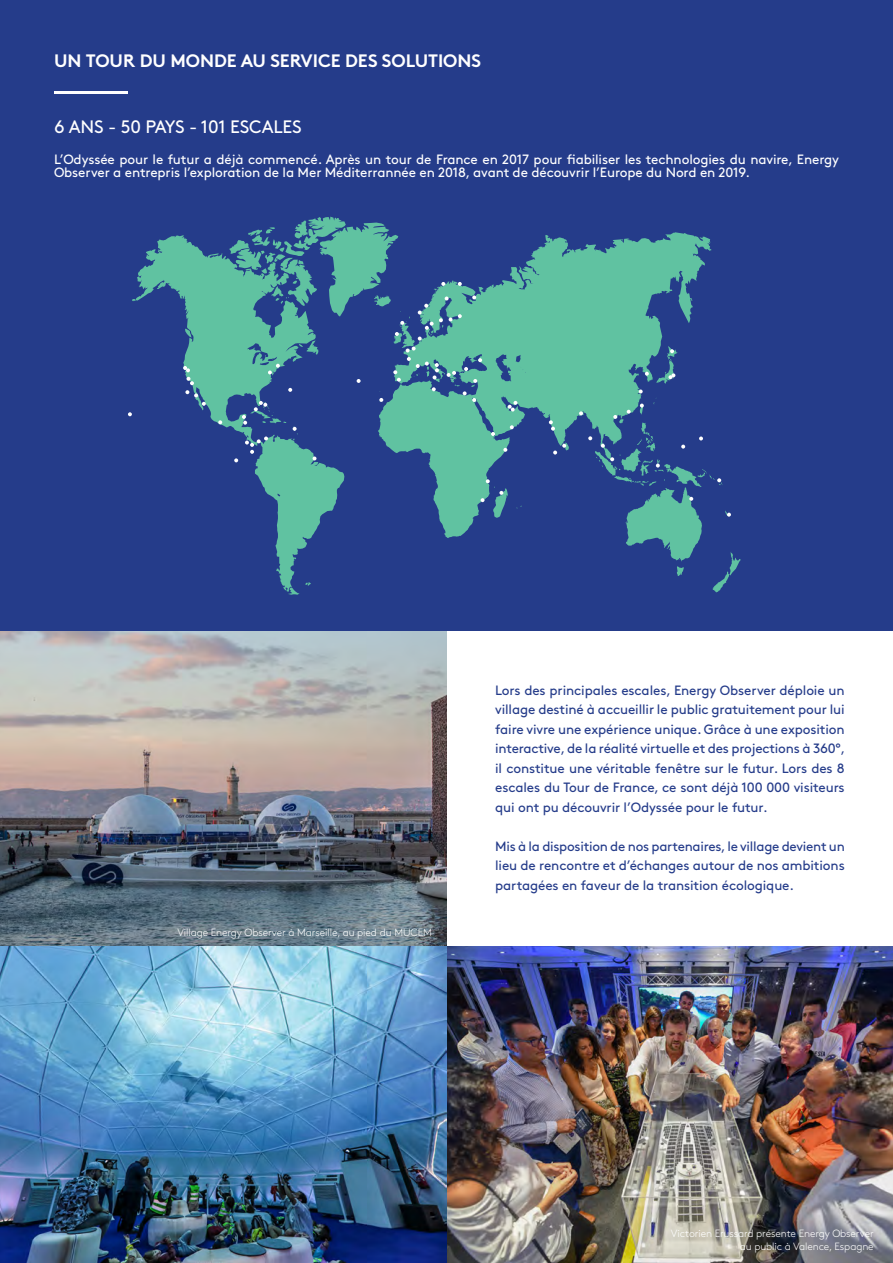
<style>
.page{position:relative;width:893px;height:1263px;background:#fff}
.page>*{position:absolute;margin:0;border:0;box-sizing:border-box;transform-origin:0 0}
.Style_de_paragraphe{font:700 18px "Brown";letter-spacing:-.005em;color:#fff}
.Style_de_paragraphe-2{font:18px "Brown";letter-spacing:-.01em;color:#fff}
.Style_de_paragraphe-3{font:13.5px/19.5px "Brown";letter-spacing:-.01em;color:#253c8a;text-align:justify}
.Style_de_paragraphe-4{font:13.5px/13.5px "Brown";letter-spacing:-.01em;color:#fff}
.Style_de_paragraphe-5{font:300 10.5px "Brown";letter-spacing:-.01em;color:#fff}
</style>
<div class="page">
<img style="left:0;top:946px;width:893px;height:317px">
<div style="left:0;top:0;width:893px;height:638px;background:#253c8a"></div>
<hr style="left:54px;top:91px;width:73px;height:3px;background:#fff">
<svg style="left:428px;top:232px;width:284px;height:306px;fill:#60c2a1"></svg>
<svg style="left:132px;top:235px;width:212px;height:357px"></svg>
<svg style="left:185px;top:329px;width:7px;height:9px"></svg>
<svg style="left:288px;top:582px;width:23px;height:13px"></svg>
<svg style="left:516px;top:505px;width:6px;height:3px"></svg>
<div style="left:446px;top:631px;width:447px;height:315px;background:#fff"></div>
<img style="left:0;top:631px;width:446px;height:315px">
<svg style="left:218px;top:420px;width:4px;height:4px"></svg>
<svg style="left:128px;top:412px;width:4px;height:4px"></svg>
<svg style="left:553px;top:442px;width:16px;height:13px"></svg>
<svg style="left:549px;top:420px;width:6px;height:11px"></svg>
<svg style="left:508px;top:401px;width:9px;height:11px"></svg>
<svg style="left:510px;top:425px;width:4px;height:4px"></svg>
<svg style="left:503px;top:448px;width:4px;height:4px"></svg>
<svg style="left:481px;top:479px;width:27px;height:39px"></svg>
<svg style="left:491px;top:432px;width:4px;height:4px"></svg>
<svg style="left:229px;top:217px;width:253px;height:245px"></svg>
<svg style="left:183px;top:366px;width:23px;height:40px"></svg>
<svg style="left:579px;top:346px;width:161px;height:246px"></svg>
<p class="Style_de_paragraphe" style="left:54px;top:46px;width:428px">UN TOUR DU MONDE AU SERVICE DES SOLUTIONS</p>
<p class="Style_de_paragraphe-2" style="left:54px;top:113px;width:249px">6 ANS - 50 PAYS - 101 ESCALES</p>
<p class="Style_de_paragraphe-4" style="left:54px;top:151px;width:787px">L’Odyssée pour le futur a déjà commencé. Après un tour de France en 2017 pour fiabiliser les technologies du navire, Energy<br>Observer a entrepris l’exploration de la Mer Méditerrannée en 2018, avant de découvrir l’Europe du Nord en 2019.</p>
<p class="Style_de_paragraphe-5" style="left:177px;top:924px;width:256px">Village Energy Observer à Marseille, au pied du MUCEM</p>
<p class="Style_de_paragraphe-3" style="left:495px;top:679px;width:352px">Lors des principales escales, Energy Observer déploie un village destiné à accueillir le public gratuitement pour lui faire vivre une expérience unique. Grâce à une exposition interactive, de la réalité virtuelle et des projections à 360°, il constitue une véritable fenêtre sur le futur. Lors des 8 escales du Tour de France, ce sont déjà 100 000 visiteurs qui ont pu découvrir l’Odyssée pour le futur.</p>
<p class="Style_de_paragraphe-3" style="left:495px;top:835px;width:351px">Mis à la disposition de nos partenaires, le village devient un lieu de rencontre et d’échanges autour de nos ambitions partagées en faveur de la transition écologique.</p>
<p class="Style_de_paragraphe-5" style="left:671px;top:1225px;width:204px">Victorien Erussard présente Energy Observer</p>
<p class="Style_de_paragraphe-5" style="left:740px;top:1239px;width:136px">au public à Valence, Espagne</p>
</div>
